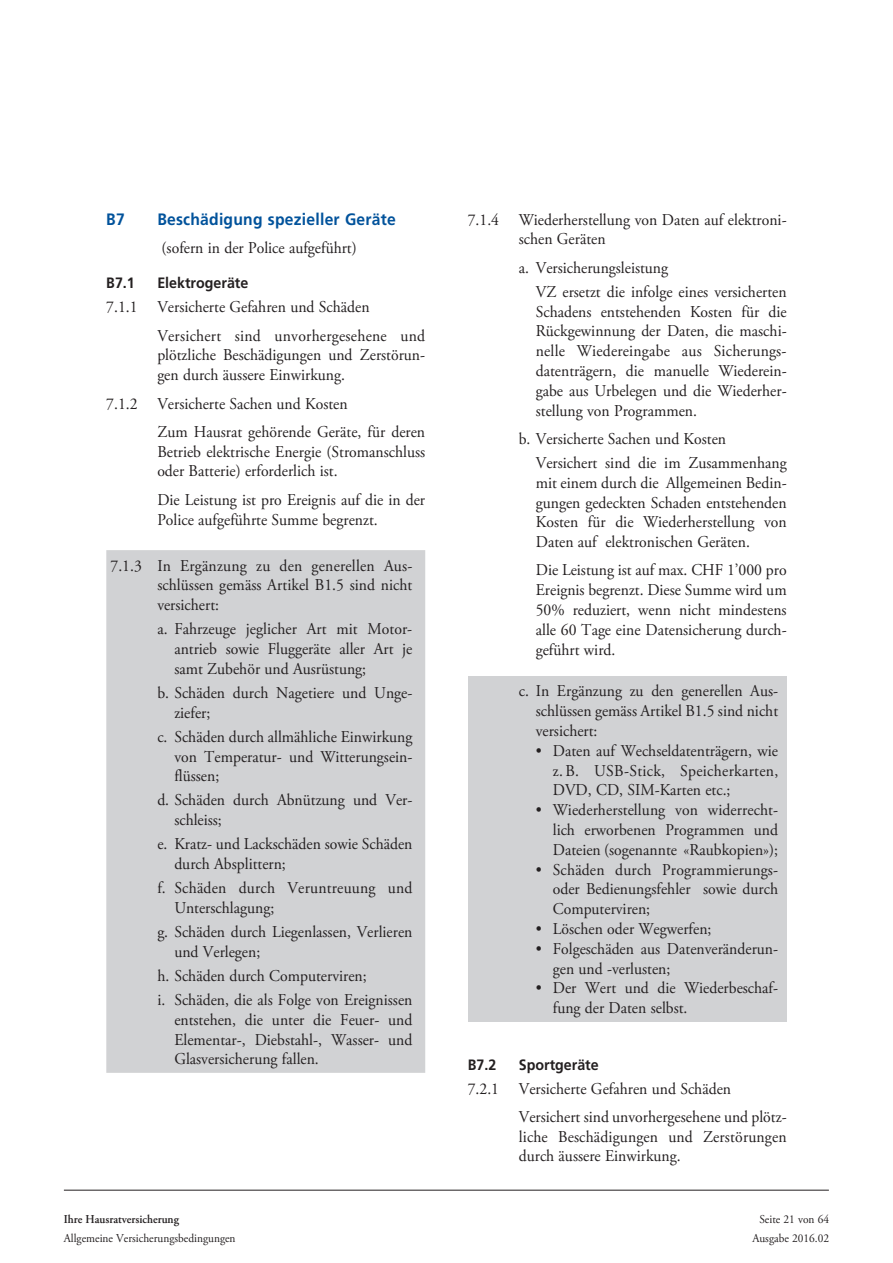
<style>
.page{position:relative;width:893px;height:1263px;background:#fff}
.page>*{position:absolute;margin:0;border:0;box-sizing:border-box;transform-origin:0 0}
.t1{font:16.5px/19.8px "Adobe Garamond Pro";color:#231f20;scale:.95 1}
.t2{font:700 16.5px "Frutiger LT Pro";letter-spacing:.015em;color:#01529b;scale:.95 1}
.t3{font:700 15px "Frutiger LT Pro";color:#231f20;scale:.95 1}
.t4{font:12px/18.6px "Adobe Garamond Pro";color:#231f20;text-align:center;scale:.95 1}
.t5{font:600 12px "Adobe Garamond Pro";color:#231f20;scale:.95 1}
</style>
<div class="page">
<div style="left:106px;top:550px;width:319px;height:523px;background:#d1d2d4"></div>
<div style="left:468px;top:676px;width:319px;height:346px;background:#d1d2d4"></div>
<hr style="left:64px;top:1190px;width:765px;height:1px;background:#231f20">
<p class="t2" style="left:106px;top:209px;width:21px">B7</p>
<p class="t2" style="left:157px;top:209px;width:253px">Beschädigung spezieller Geräte</p>
<p class="t1" style="left:162px;top:239px;width:207px">(sofern in der Police aufgeführt)</p>
<p class="t3" style="left:106px;top:274px;width:32px">B7.1</p>
<p class="t3" style="left:157px;top:274px;width:97px">Elektrogeräte</p>
<p class="t1" style="left:157px;top:294px;width:283px;line-height:28.3px;text-indent:-51px">7.1.1 Versicherte Gefahren und Schäden<br>Versichert sind unvorhergesehene und</p>
<p class="t1" style="left:157px;top:346px;width:283px">plötzliche Beschädigungen und Zerstörun&shy;gen durch äussere Einwirkung.</p>
<p class="t1" style="left:157px;top:390px;width:283px;line-height:28.3px;text-indent:-51px">7.1.2 Versicherte Sachen und Kosten<br>Zum Hausrat gehörende Geräte, für deren</p>
<p class="t1" style="left:157px;top:442px;width:283px">Betrieb elektrische Energie (Stromanschluss oder Batterie) erforderlich ist.</p>
<p class="t1" style="left:157px;top:490px;width:283px">Die Leistung ist pro Ereignis auf die in der<br>Police aufgeführte Summe begrenzt.</p>
<p class="t1" style="left:157px;top:556px;width:270px;text-align:justify;text-indent:-47px">7.1.3 In Ergänzung zu den generellen Aus&shy;schlüssen gemäss Artikel B1.5 sind nicht versichert:</p>
<p class="t1" style="left:174px;top:620px;width:252px;text-align:justify;text-indent:-17px">a. Fahrzeuge jeglicher Art mit Motor&shy;antrieb sowie Fluggeräte aller Art je samt Zubehör und Ausrüstung;</p>
<p class="t1" style="left:174px;top:683px;width:252px;text-indent:-17px">b. Schäden durch Nagetiere und Unge&shy;ziefer;</p>
<p class="t1" style="left:174px;top:727px;width:252px;text-align:justify;text-indent:-17px">c. Schäden durch allmähliche Einwirkung von Temperatur- und Witterungsein&shy;flüssen;</p>
<p class="t1" style="left:174px;top:791px;width:252px;text-indent:-17px">d. Schäden durch Abnützung und Ver&shy;schleiss;</p>
<p class="t1" style="left:174px;top:835px;width:252px;text-indent:-17px">e. Kratz- und Lackschäden sowie Schäden durch Absplittern;</p>
<p class="t1" style="left:174px;top:879px;width:252px;text-indent:-17px">f. Schäden durch Veruntreuung und<br>Unterschlagung;</p>
<p class="t1" style="left:174px;top:922px;width:252px;text-indent:-17px">g. Schäden durch Liegenlassen, Verlieren und Verlegen;</p>
<p class="t1" style="left:157px;top:964px;width:270px;line-height:24px">h. Schäden durch Computerviren;<br>i. Schäden, die als Folge von Ereignissen</p>
<p class="t1" style="left:174px;top:1010px;width:252px;text-align:justify">entstehen, die unter die Feuer- und Elementar-, Diebstahl-, Wasser- und Glasversicherung fallen.</p>
<p class="t5" style="left:64px;top:1212px;width:123px">Ihre Hausratversicherung</p>
<p class="t4" style="left:64px;top:1229px;width:182px">Allgemeine Versicherungsbedingungen</p>
<p class="t1" style="left:519px;top:210px;width:283px;text-indent:-51px">7.1.4 Wiederherstellung von Daten auf elektroni&shy;schen Geräten</p>
<p class="t1" style="left:536px;top:256px;width:266px;line-height:24px;text-indent:-17px">a. Versicherungsleistung<br>VZ ersetzt die infolge eines versicherten</p>
<p class="t1" style="left:536px;top:302px;width:266px;text-align:justify">Schadens entstehenden Kosten für die Rückgewinnung der Daten, die maschi&shy;nelle Wiedereingabe aus Sicherungs&shy;datenträgern, die manuelle Wiederein&shy;gabe aus Urbelegen und die Wiederher&shy;stellung von Programmen.</p>
<p class="t1" style="left:536px;top:427px;width:266px;line-height:24px;text-indent:-17px">b. Versicherte Sachen und Kosten<br>Versichert sind die im Zusammenhang</p>
<p class="t1" style="left:536px;top:473px;width:266px;text-align:justify">mit einem durch die Allgemeinen Bedin&shy;gungen gedeckten Schaden entstehenden Kosten für die Wiederherstellung von Daten auf elektronischen Geräten.</p>
<p class="t1" style="left:536px;top:561px;width:266px;text-align:justify">Die Leistung ist auf max. CHF 1’000 pro Ereignis begrenzt. Diese Summe wird um 50% reduziert, wenn nicht mindestens alle 60 Tage eine Datensicherung durch&shy;geführt wird.</p>
<p class="t1" style="left:536px;top:682px;width:257px;text-align:justify;text-indent:-17px">c. In Ergänzung zu den generellen Aus&shy;schlüssen gemäss Artikel B1.5 sind nicht versichert:</p>
<p class="t1" style="left:553px;top:741px;width:239px;text-align:justify;text-indent:-17px">• Daten auf Wechseldatenträgern, wie z. B. USB-Stick, Speicherkarten, DVD, CD, SIM-Karten etc.;</p>
<p class="t1" style="left:553px;top:801px;width:239px;text-align:justify;text-indent:-17px">• Wiederherstellung von widerrecht&shy;lich erworbenen Programmen und Dateien (sogenannte «Raubkopien»);</p>
<p class="t1" style="left:553px;top:860px;width:239px;text-align:justify;text-indent:-17px">• Schäden durch Programmierungs&shy;oder Bedienungsfehler sowie durch Computerviren;</p>
<p class="t1" style="left:536px;top:919px;width:186px">• Löschen oder Wegwerfen;</p>
<p class="t1" style="left:553px;top:939px;width:239px;text-indent:-17px">• Folgeschäden aus Datenveränderun&shy;gen und -verlusten;</p>
<p class="t1" style="left:553px;top:979px;width:239px;text-indent:-17px">• Der Wert und die Wiederbeschaf&shy;fung der Daten selbst.</p>
<p class="t3" style="left:468px;top:1055px;width:32px">B7.2</p>
<p class="t3" style="left:519px;top:1055px;width:86px">Sportgeräte</p>
<p class="t1" style="left:519px;top:1075px;width:283px;line-height:28.3px;text-indent:-51px">7.2.1 Versicherte Gefahren und Schäden<br>Versichert sind unvorhergesehene und plötz-</p>
<p class="t1" style="left:519px;top:1127px;width:283px">liche Beschädigungen und Zerstörungen durch äussere Einwirkung.</p>
<p class="t4" style="left:752px;top:1210px;width:82px">Seite 21 von 64<br>Ausgabe 2016.02</p>
</div>
